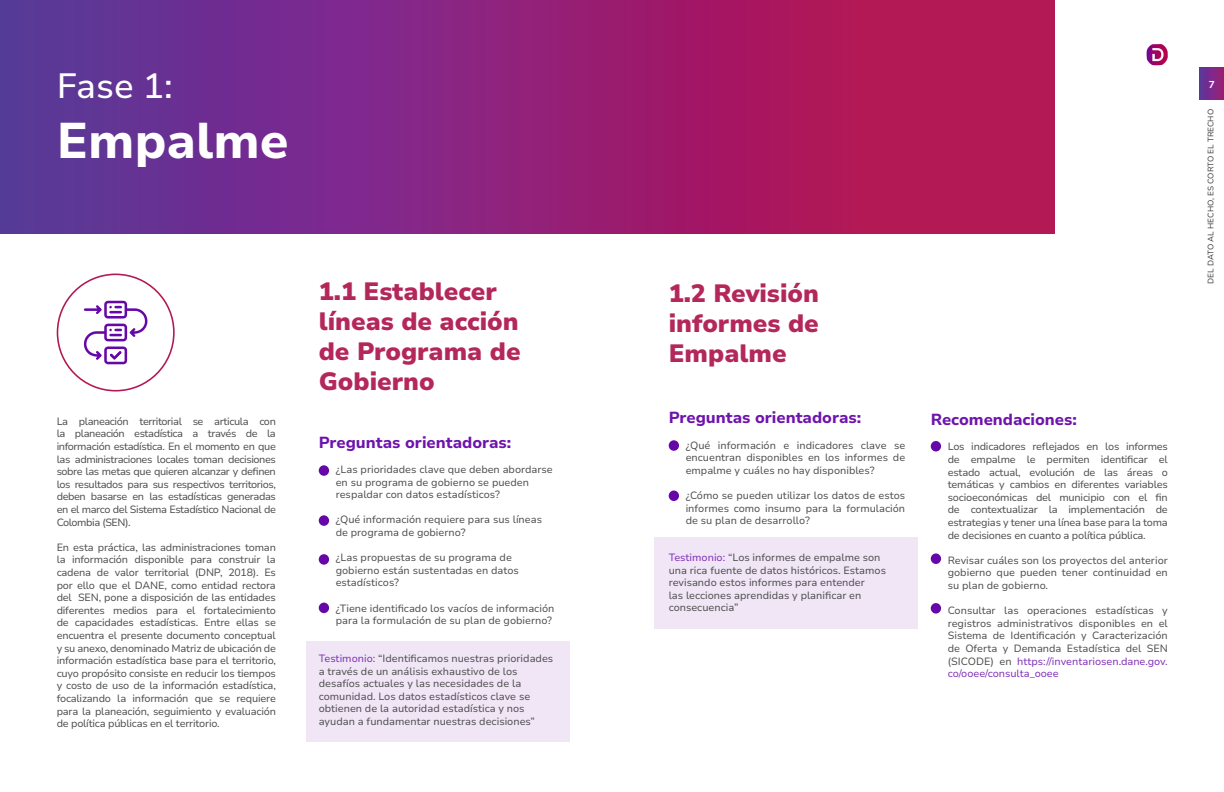
<style>
.page{position:relative;width:1224px;height:792px;background:#fff}
.page>*{position:absolute;margin:0;border:0;box-sizing:border-box;transform-origin:0 0}
.t1{font:800 50px "Nunito Sans 10 pt";color:#fff}
.t2{font:500 35px "Nunito Sans 10 pt";color:#fff}
.t3{font:900 25px/30px "Nunito Sans 10 pt";color:#b4275a}
.t4{font:800 16px "Nunito Sans 10 pt";color:#6e14ad}
.t5{font:10.5px/12.6px "Nunito Sans 10 pt";color:#4b4c4d;text-align:justify}
.t6{font:700 10px "Nunito Sans 10 pt";color:#fff}
.t7{font:8px "Nunito Sans 10 pt";color:#3e3e3f}
.s1{color:#7d2db5}
</style>
<div class="page">
<img style="left:1146px;top:44px;width:22px;height:21px">
<svg style="left:1199px;top:67px;width:25px;height:32px"></svg>
<div style="left:306px;top:641px;width:264px;height:101px;background:#f0e6f6"></div>
<div style="left:654px;top:537px;width:264px;height:92px;background:#f0e6f6"></div>
<div style="left:0;top:0;width:1054px;height:233px;background:linear-gradient(to right,#5b35a2,#c1114c)"></div>
<div style="left:319px;top:465px;width:10px;height:11px;background:#6608a8;border-radius:50%"></div>
<div style="left:669px;top:440px;width:10px;height:11px;background:#6608a8;border-radius:50%"></div>
<div style="left:931px;top:441px;width:10px;height:10px;background:#6608a8;border-radius:50%"></div>
<div style="left:931px;top:553px;width:10px;height:11px;background:#6608a8;border-radius:50%"></div>
<div style="left:931px;top:603px;width:10px;height:11px;background:#6608a8;border-radius:50%"></div>
<div style="left:669px;top:491px;width:10px;height:10px;background:#6608a8;border-radius:50%"></div>
<div style="left:319px;top:515px;width:10px;height:11px;background:#6608a8;border-radius:50%"></div>
<div style="left:319px;top:554px;width:10px;height:11px;background:#6608a8;border-radius:50%"></div>
<div style="left:319px;top:603px;width:10px;height:10px;background:#6608a8;border-radius:50%"></div>
<div style="left:57px;top:274px;width:118px;height:118px;border:2px solid #b11954;border-radius:50%"></div>
<svg style="left:83px;top:301px;width:65px;height:63px"></svg>
<p class="t2" style="left:57px;top:61px;width:118px">Fase 1:</p>
<p class="t1" style="left:57px;top:105px;width:234px">Empalme</p>
<p class="t5" style="left:57px;top:414px;width:221px">La planeación territorial se articula con la planeación estadística a través de la información estadística. En el momento en que las administraciones locales toman decisiones sobre las metas que quieren alcanzar y definen los resultados para sus respectivos territorios, deben basarse en las estadísticas generadas en el marco del Sistema Estadístico Nacional de Colombia (SEN).</p>
<p class="t5" style="left:57px;top:540px;width:221px">En esta práctica, las administraciones toman la información disponible para construir la cadena de valor territorial (DNP, 2018). Es por ello que el DANE, como entidad rectora del SEN, pone a disposición de las entidades diferentes medios para el fortalecimiento de capacidades estadísticas. Entre ellas se encuentra el presente documento conceptual y su anexo, denominado Matriz de ubicación de información estadística base para el territorio, cuyo propósito consiste en reducir los tiempos y costo de uso de la información estadística, focalizando la información que se requiere para la planeación, seguimiento y evaluación de política públicas en el territorio.</p>
<p class="t3" style="left:319px;top:275px;width:203px">1.1 Establecer líneas de acción de Programa de<br>Gobierno</p>
<p class="t4" style="left:319px;top:431px;width:194px">Preguntas orientadoras:</p>
<p class="t5" style="left:336px;top:463px;width:219px;text-align:left">¿Las prioridades clave que deben abordarse en su programa de gobierno se pueden respaldar con datos estadísticos?</p>
<p class="t5" style="left:336px;top:513px;width:208px">¿Qué información requiere para sus líneas de programa de gobierno?</p>
<p class="t5" style="left:336px;top:551px;width:185px;text-align:left">¿Las propuestas de su programa de gobierno están sustentadas en datos estadísticos?</p>
<p class="t5" style="left:336px;top:601px;width:220px">¿Tiene identificado los vacíos de información para la formulación de su plan de gobierno?</p>
<p class="t5" style="left:319px;top:652px;width:236px;text-align:left"><span class="s1">Testimonio:</span> “Identificamos nuestras prioridades a través de un análisis exhaustivo de los desafíos actuales y las necesidades de la comunidad. Los datos estadísticos clave se obtienen de la autoridad estadística y nos ayudan a fundamentar nuestras decisiones”</p>
<p class="t3" style="left:669px;top:277px;width:152px;text-align:justify">1.2 Revisión informes de Empalme</p>
<p class="t4" style="left:669px;top:406px;width:194px">Preguntas orientadoras:</p>
<p class="t5" style="left:686px;top:438px;width:221px">¿Qué información e indicadores clave se encuentran disponibles en los informes de empalme y cuáles no hay disponibles?</p>
<p class="t5" style="left:686px;top:489px;width:221px">¿Cómo se pueden utilizar los datos de estos informes como insumo para la formulación de su plan de desarrollo?</p>
<p class="t5" style="left:669px;top:551px;width:219px;text-align:left"><span class="s1">Testimonio: “</span>Los informes de empalme son una rica fuente de datos históricos. Estamos revisando estos informes para entender<br>las lecciones aprendidas y planificar en consecuencia”</p>
<p class="t4" style="left:931px;top:408px;width:148px">Recomendaciones:</p>
<p class="t5" style="left:948px;top:440px;width:222px">Los indicadores reflejados en los informes de empalme le permiten identificar el estado actual, evolución de las áreas o temáticas y cambios en diferentes variables socioeconómicas del municipio con el fin de contextualizar la implementación de estrategias y tener una línea base para la toma de decisiones en cuanto a política pública.</p>
<p class="t5" style="left:948px;top:553px;width:222px">Revisar cuáles son los proyectos del anterior gobierno que pueden tener continuidad en su plan de gobierno.</p>
<p class="t5" style="left:948px;top:604px;width:222px">Consultar las operaciones estadísticas y registros administrativos disponibles en el Sistema de Identificación y Caracterización de Oferta y Demanda Estadística del SEN (SICODE) en <span class="s1">https://inventariosen.dane.gov. co/ooee/consulta_ooee</span></p>
<p class="t6" style="left:1209px;top:77px;width:7px">7</p>
<p class="t7" style="left:1205px;top:284px;width:176px;rotate:-90deg">DEL DATO AL HECHO, ES CORTO EL TRECHO</p>
</div>
